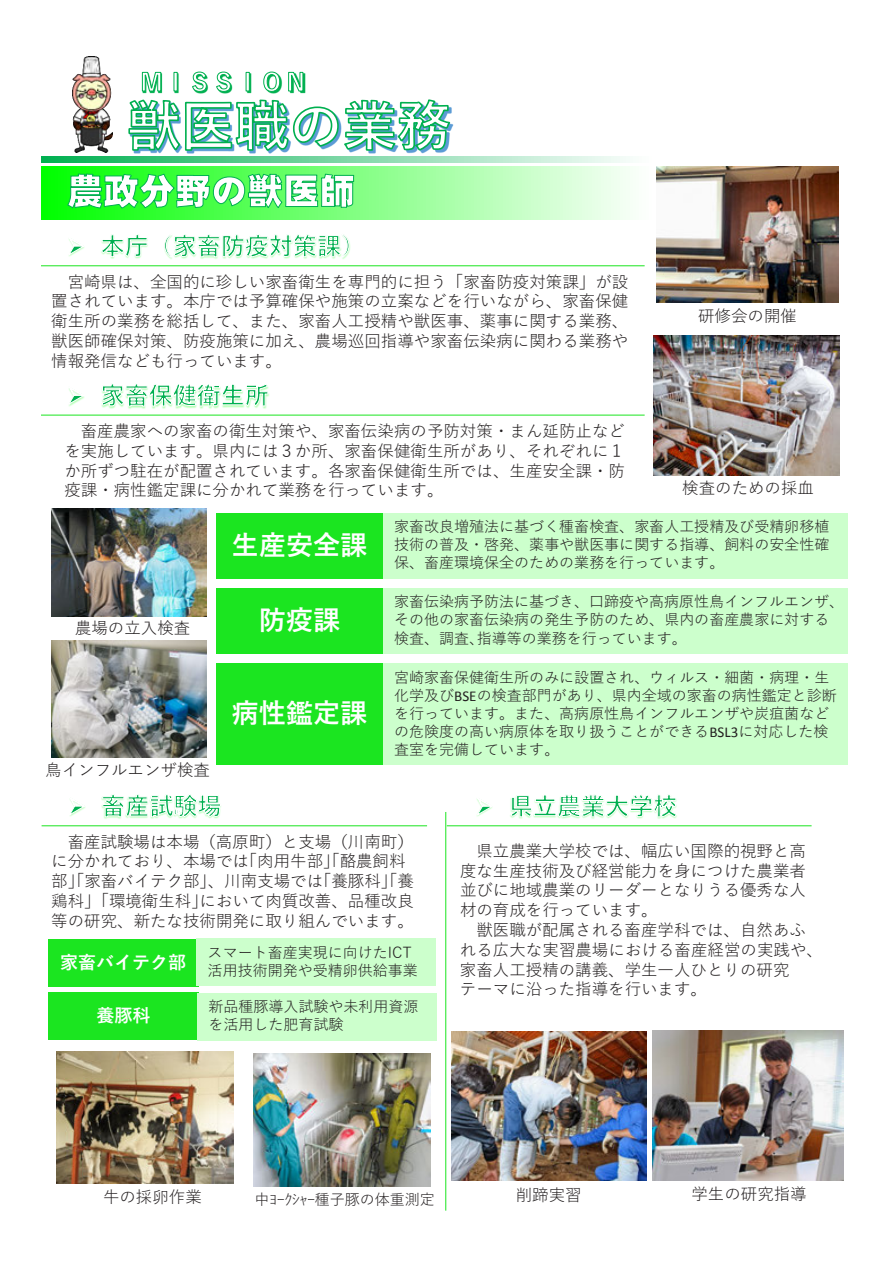
<style>
.page{position:relative;width:893px;height:1263px;background:#fff}
.page>*{position:absolute;margin:0;border:0;box-sizing:border-box;transform-origin:0 0}
.t1{font:700 27px "Yu Gothic";color:#fff}
.t2{font:700 18px "Yu Gothic";color:#fff}
.t3{font:16.5px/19.8px "Yu Gothic";color:#231f20;text-align:justify}
.t4{font:15px/18px "Yu Gothic";color:#231f20}
.s1{font-family:"Calibri"}
</style>
<div class="page">
<svg style="left:41px;top:156px;width:589px;height:6px"></svg>
<svg style="left:41px;top:167px;width:798px;height:53px"></svg>
<img style="left:96px;top:132px;width:32px;height:31px">
<img style="left:452px;top:124px;width:46px;height:39px">
<svg style="left:128px;top:99px;width:324px;height:121px"></svg>
<img style="left:128px;top:72px;width:166px;height:28px">
<img style="left:294px;top:73px;width:36px;height:27px">
<svg style="left:142px;top:71px;width:162px;height:21px"></svg>
<svg style="left:67px;top:173px;width:287px;height:36px"></svg>
<img style="left:102px;top:406px;width:148px;height:3px">
<img style="left:254px;top:387px;width:15px;height:22px">
<svg style="left:69px;top:388px;width:16px;height:17px"></svg>
<svg style="left:101px;top:384px;width:167px;height:22px"></svg>
<div style="left:216px;top:513px;width:167px;height:65px;background:#1be520"></div>
<div style="left:383px;top:513px;width:465px;height:65px;background:#cfc"></div>
<div style="left:216px;top:588px;width:167px;height:66px;background:#1be520"></div>
<div style="left:383px;top:588px;width:465px;height:66px;background:#cfc"></div>
<div style="left:216px;top:663px;width:167px;height:102px;background:#1be520"></div>
<div style="left:383px;top:663px;width:465px;height:102px;background:#cfc"></div>
<hr style="left:41px;top:415px;width:604px;height:1px;background:#1be520">
<svg style="left:70px;top:800px;width:15px;height:16px"></svg>
<svg style="left:102px;top:794px;width:119px;height:25px"></svg>
<hr style="left:42px;top:825px;width:385px;height:1px;background:#1be520">
<img style="left:349px;top:241px;width:2px;height:11px">
<svg style="left:69px;top:239px;width:16px;height:17px"></svg>
<svg style="left:101px;top:234px;width:248px;height:25px"></svg>
<hr style="left:41px;top:265px;width:604px;height:1px;background:#1be520">
<img style="left:254px;top:1054px;width:176px;height:132px">
<img style="left:56px;top:1051px;width:177px;height:133px">
<img style="left:73px;top:57px;width:39px;height:95px">
<img style="left:654px;top:336px;width:186px;height:139px">
<img style="left:51px;top:508px;width:156px;height:108px">
<img style="left:51px;top:641px;width:156px;height:116px">
<img style="left:657px;top:166px;width:181px;height:136px">
<hr style="left:445px;top:812px;width:1px;height:398px;background:#1be520">
<img style="left:511px;top:817px;width:150px;height:2px">
<img style="left:661px;top:817px;width:16px;height:2px">
<svg style="left:477px;top:799px;width:15px;height:17px"></svg>
<svg style="left:510px;top:794px;width:167px;height:23px"></svg>
<hr style="left:447px;top:825px;width:365px;height:1px;background:#1be520">
<img style="left:451px;top:1031px;width:195px;height:149px">
<img style="left:653px;top:1030px;width:190px;height:150px">
<div style="left:48px;top:939px;width:150px;height:47px;background:#1be520"></div>
<div style="left:48px;top:992px;width:151px;height:47px;background:#1be520"></div>
<div style="left:197px;top:939px;width:239px;height:47px;background:#cfc"></div>
<div style="left:198px;top:993px;width:239px;height:47px;background:#cfc"></div>
<p class="t3" style="left:51px;top:270px;width:579px;text-indent:16px">宮崎県は、全国的に珍しい家畜衛生を専門的に担う「家畜防疫対策課」が設置されています。本庁では予算確保や施策の立案などを行いながら、家畜保健衛生所の業務を総括して、また、家畜人工授精や獣医事、薬事に関する業務、獣医師確保対策、防疫施策に加え、農場巡回指導や家畜伝染病に関わる業務や情報発信なども行っています。</p>
<p class="t3" style="left:698px;top:304px;width:100px">研修会の開催</p>
<p class="t3" style="left:64px;top:419px;width:562px;text-indent:16px">畜産農家への家畜の衛生対策や、家畜伝染病の予防対策・まん延防止などを実施しています。県内には３か所、家畜保健衛生所があり、それぞれに１か所ずつ駐在が配置されています。各家畜保健衛生所では、生産安全課・防疫課・病性鑑定課に分かれて業務を行っています。</p>
<h1 class="t1" style="left:232px;top:529px;width:136px">生産安全課</h1>
<p class="t4" style="left:394px;top:516px;width:437px;text-align:justify">家畜改良増殖法に基づく種畜検査、家畜人工授精及び受精卵移植技術の普及・啓発、薬事や獣医事に関する指導、飼料の安全性確保、畜産環境保全のための業務を行っています。</p>
<h1 class="t1" style="left:259px;top:605px;width:82px">防疫課</h1>
<p class="t4" style="left:394px;top:591px;width:452px">家畜伝染病予防法に基づき、口蹄疫や高病原性鳥インフルエンザ、その他の家畜伝染病の発生予防のため、県内の畜産農家に対する検査、調査､指導等の業務を行っています。</p>
<p class="t3" style="left:682px;top:476px;width:133px">検査のための採血</p>
<p class="t3" style="left:75px;top:616px;width:117px">農場の立入検査</p>
<p class="t3" style="left:45px;top:758px;width:166px">鳥インフルエンザ検査</p>
<h1 class="t1" style="left:232px;top:698px;width:136px">病性鑑定課</h1>
<p class="t4" style="left:394px;top:666px;width:444px">宮崎家畜保健衛生所のみに設置され、ウィルス・細菌・病理・生化学及び<span class="s1">BSE</span>の検査部門があり、県内全域の家畜の病性鑑定と診断を行っています。また、高病原性鳥インフルエンザや炭疽菌などの危険度の高い病原体を取り扱うことができる<span class="s1">BSL3</span>に対応した検査室を完備しています。</p>
<p class="t3" style="left:51px;top:830px;width:364px;text-align:left;text-indent:16px">畜産試験場は本場（高原町）と支場（川南町）に分かれており、本場では｢肉用牛部｣｢酪農飼料部｣｢家畜バイテク部｣、川南支場では｢養豚科｣｢養鶏科」｢環境衛生科｣において肉質改善、品種改良等の研究、新たな技術開発に取り組んでいます。</p>
<p class="t2" style="left:60px;top:952px;width:127px">家畜バイテク部</p>
<p class="t2" style="left:97px;top:1005px;width:55px">養豚科</p>
<p class="t4" style="left:208px;top:941px;width:212px">スマート畜産実現に向けたICT活用技術開発や受精卵供給事業</p>
<p class="t4" style="left:208px;top:996px;width:212px">新品種豚導入試験や未利用資源を活用した肥育試験</p>
<p class="t3" style="left:460px;top:839px;width:348px;text-indent:16px">県立農業大学校では、幅広い国際的視野と高度な生産技術及び経営能力を身につけた農業者並びに地域農業のリーダーとなりうる優秀な人材の育成を行っています。</p>
<p class="t3" style="left:460px;top:918px;width:365px;text-align:left;text-indent:16px">獣医職が配属される畜産学科では、自然あふれる広大な実習農場における畜産経営の実践や、家畜人工授精の講義、学生一人ひとりの研究<br>テーマに沿った指導を行います。</p>
<p class="t3" style="left:103px;top:1185px;width:100px">牛の採卵作業</p>
<p class="t4" style="left:255px;top:1189px;width:182px">中ﾖｰｸｼｬｰ種子豚の体重測定</p>
<p class="t3" style="left:516px;top:1182px;width:67px">削蹄実習</p>
<p class="t3" style="left:691px;top:1182px;width:117px">学生の研究指導</p>
</div>
